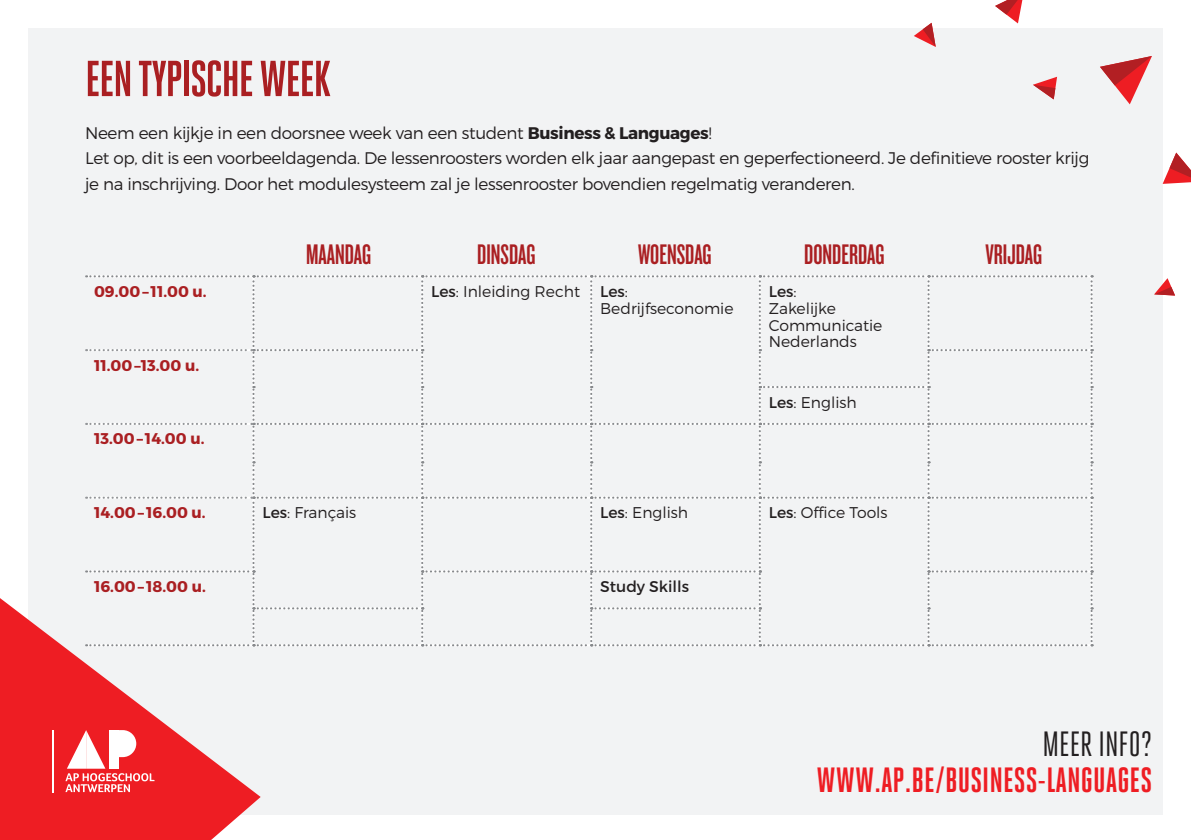
<style>
.page{position:relative;width:1191px;height:840px;background:#fff}
.page>*{position:absolute;margin:0;border:0;box-sizing:border-box;transform-origin:0 0}
.t1{font:700 50.4px "Heroic Condensed";letter-spacing:-.03em;color:#aa1f22}
.t2{font:700 35px "Heroic Condensed";color:#ee1d23}
.t3{font:35px "Heroic Condensed";color:#231f20}
.t4{font:29.4px "Knockout 47 Bantamweight";color:#aa1f22}
.t5{font:300 16.8px/25.2px "Montserrat";letter-spacing:-.02em;color:#231f20}
.t6{font:300 15.6px/16.8px "Montserrat";color:#231f20}
.t7{font:700 15.6px "Montserrat";color:#aa1f22}
.t8{font:15.6px "Montserrat";color:#231f20}
.s1{font-weight:700}
.s2{font-weight:400}
</style>
<div class="page">
<div style="left:28px;top:28px;width:1134px;height:786px;background:#f2f3f4"></div>
<svg style="left:1033px;top:77px;width:24px;height:22px"></svg>
<svg style="left:995px;top:0;width:27px;height:23px"></svg>
<svg style="left:1100px;top:56px;width:52px;height:48px"></svg>
<svg style="left:1162px;top:152px;width:29px;height:32px"></svg>
<svg style="left:914px;top:23px;width:21px;height:24px"></svg>
<svg style="left:1154px;top:278px;width:21px;height:17px"></svg>
<svg style="left:0;top:598px;width:261px;height:241px;fill:#ee1d23"></svg>
<hr style="left:52px;top:729px;width:2px;height:62px;background:#fff">
<svg style="left:65px;top:729px;width:89px;height:62px"></svg>
<svg style="left:86px;top:275px;width:1006px;height:371px"></svg>
<h1 class="t1" style="left:85px;top:51px;width:247px">EEN TYPISCHE WEEK</h1>
<p class="t5" style="left:85px;top:120px;width:1005px">Neem een kijkje in een doorsnee week van een student <span class="s1">Business &amp; Languages</span>!<br>Let op, dit is een voorbeeldagenda. De lessenroosters worden elk jaar aangepast en geperfectioneerd. Je definitieve rooster krijg je na inschrijving. Door het modulesysteem zal je lessenrooster bovendien regelmatig veranderen.</p>
<h3 class="t4" style="left:306px;top:237px;width:66px">MAANDAG</h3>
<h3 class="t4" style="left:477px;top:237px;width:60px">DINSDAG</h3>
<h3 class="t4" style="left:638px;top:237px;width:75px">WOENSDAG</h3>
<h3 class="t4" style="left:804px;top:237px;width:82px">DONDERDAG</h3>
<h3 class="t4" style="left:985px;top:237px;width:58px">VRIJDAG</h3>
<p class="t7" style="left:94px;top:281px;width:114px">09.00– 11.00 u.</p>
<p class="t6" style="left:431px;top:282px;width:150px"><span class="s2">Les</span>: Inleiding Recht</p>
<p class="t6" style="left:600px;top:282px;width:135px"><span class="s2">Les</span>:<br>Bedrijfseconomie</p>
<p class="t6" style="left:768px;top:282px;width:115px"><span class="s2">Les</span>:<br>Zakelijke<br>Communicatie<br>Nederlands</p>
<p class="t7" style="left:94px;top:355px;width:107px">11.00–13.00 u.</p>
<p class="t6" style="left:768px;top:393px;width:90px"><span class="s2">Les</span>: English</p>
<p class="t7" style="left:94px;top:429px;width:112px">13.00– 14.00 u.</p>
<p class="t7" style="left:94px;top:502px;width:113px">14.00– 16.00 u.</p>
<p class="t6" style="left:262px;top:503px;width:95px"><span class="s2">Les</span>: Français</p>
<p class="t6" style="left:600px;top:503px;width:90px"><span class="s2">Les</span>: English</p>
<p class="t6" style="left:768px;top:503px;width:120px"><span class="s2">Les</span>: Office Tools</p>
<p class="t7" style="left:94px;top:576px;width:113px">16.00– 18.00 u.</p>
<p class="t8" style="left:600px;top:576px;width:90px">Study Skills</p>
<h2 class="t3" style="left:1042px;top:724px;width:111px">MEER INFO?</h2>
<h2 class="t2" style="left:816px;top:760px;width:337px">WWW.AP.BE/BUSINESS-LANGUAGES</h2>
</div>
